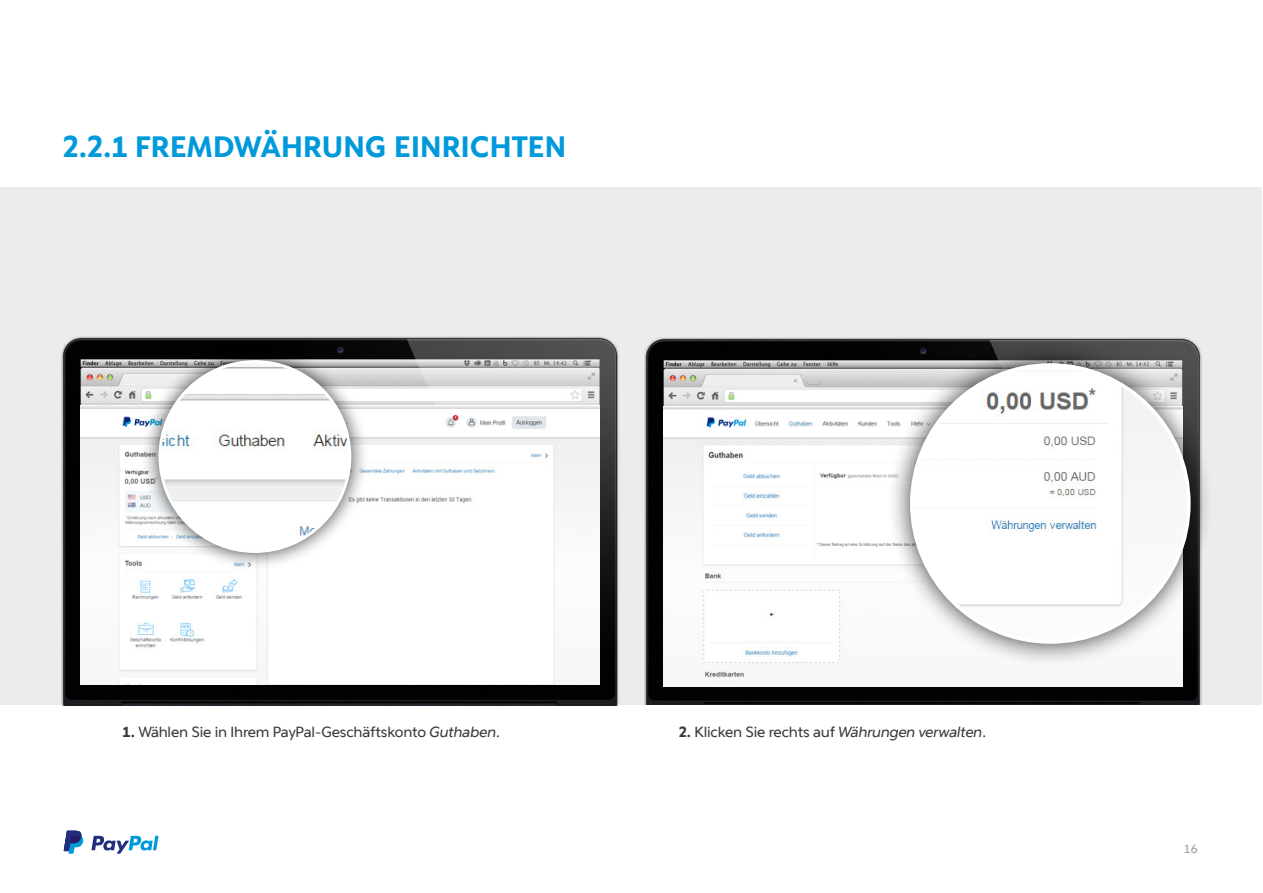
<style>
.page{position:relative;width:1263px;height:893px;background:#fff}
.page>*{position:absolute;margin:0;border:0;box-sizing:border-box;transform-origin:0 0}
.t1{font:700 30px "Pay Pal Forward W04";letter-spacing:.01em;color:#0099d9}
.t2{font:15px "Pay Pal Forward W04";letter-spacing:-.01em;color:#3b3b3a}
.t3{font:12px "Pay Pal Forward W04";color:#9c9d9d}
.s1{font-weight:700}
.s2{font-style:italic}
</style>
<div class="page">
<svg style="left:91px;top:836px;width:67px;height:18px"></svg>
<svg style="left:64px;top:831px;width:19px;height:23px"></svg>
<div style="left:0;top:187px;width:1262px;height:518px;background:#ececed"></div>
<img style="left:61px;top:336px;width:488px;height:369px">
<img style="left:549px;top:336px;width:653px;height:369px">
<img style="left:81px;top:406px;width:519px;height:279px">
<div style="left:140px;top:342px;width:229px;height:229px;background:#000;opacity:.75"></div>
<img style="left:160px;top:362px;width:190px;height:189px;border-radius:95px">
<img style="left:664px;top:406px;width:518px;height:280px">
<div style="left:886px;top:340px;width:328px;height:327px;background:#000;opacity:.75"></div>
<img style="left:912px;top:365px;width:277px;height:277px;border-radius:138px">
<h1 class="t1" style="left:63px;top:128px;width:505px">2.2.1 FREMDWÄHRUNG EINRICHTEN</h1>
<p class="t2" style="left:122px;top:722px;width:379px"><span class="s1">1.</span> Wählen Sie in Ihrem PayPal-Geschäftskonto <span class="s2">Guthaben</span>.</p>
<p class="t2" style="left:678px;top:722px;width:309px"><span class="s1">2.</span> Klicken Sie rechts auf <span class="s2">Währungen verwalten</span>.</p>
<p class="t3" style="left:1184px;top:841px;width:15px">16</p>
</div>
